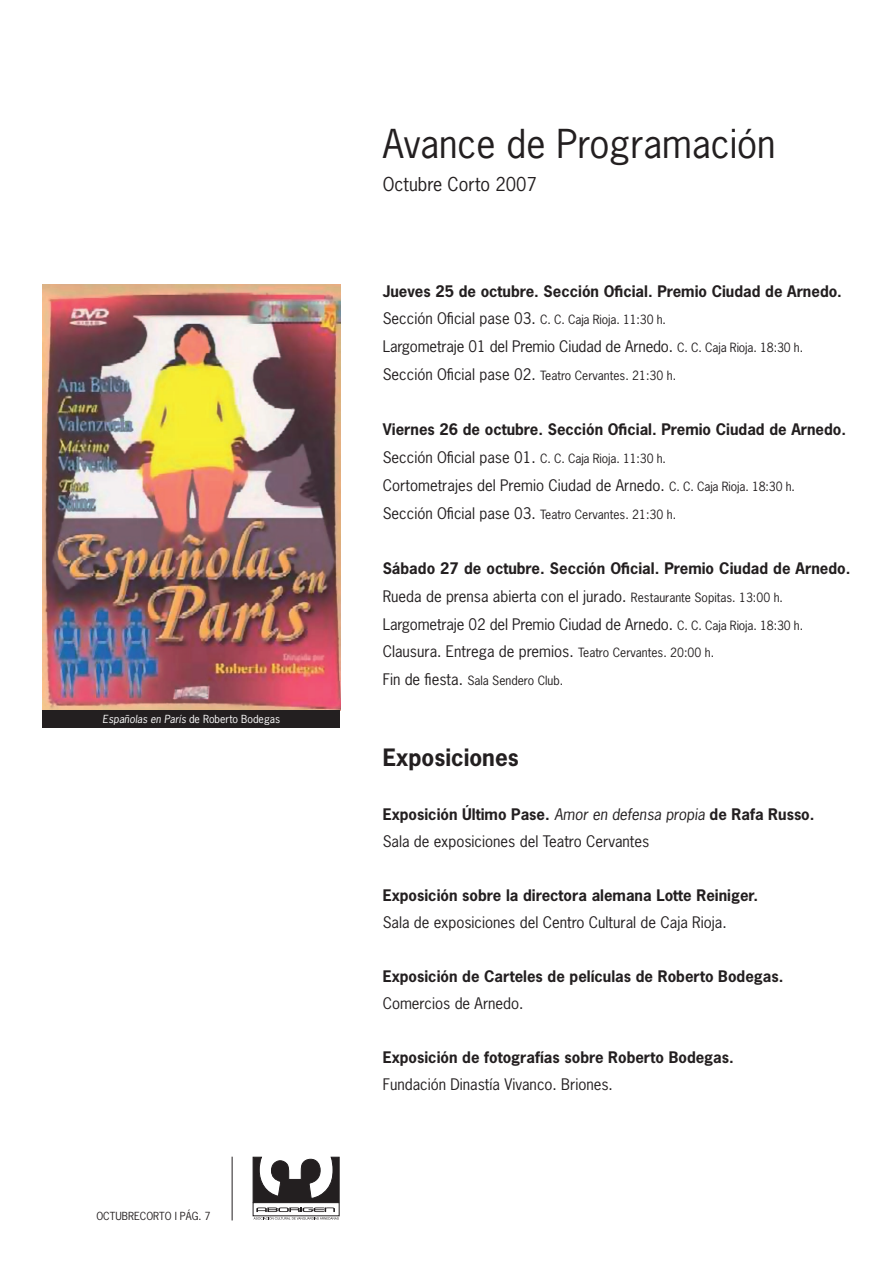
<style>
.page{position:relative;width:893px;height:1263px;background:#fff}
.page>*{position:absolute;margin:0;border:0;box-sizing:border-box;transform-origin:0 0}
.t1{font:37.5px "News Gothic";color:#231f20}
.t2{font:700 22.5px "News Gothic Std";color:#231f20}
.t3{font:18px "News Gothic";color:#231f20}
.t4{font:15px/27.8px "News Gothic Std";color:#231f20}
.t5{font:700 15px "News Gothic Std";color:#231f20}
.t6{font:12px "News Gothic Std";color:#231f20}
.t7{font:italic 10.5px "News Gothic";color:#fff}
.t8{font:10.5px "News Gothic";color:#231f20}
.s1{font-style:normal}
.s2{font-weight:700}
.s3{font-size:12px}
.s4{font-size:15px}
.s5{font-style:italic}
</style>
<div class="page">
<svg style="left:253px;top:1157px;width:87px;height:62px"></svg>
<hr style="left:232px;top:1157px;width:1px;height:63px;background:#231f20">
<img style="left:43px;top:285px;width:297px;height:425px">
<div style="left:43px;top:710px;width:297px;height:17px;background:#231f20"></div>
<p class="t7" style="left:103px;top:712px;width:179px">Españolas en París <span class="s1">de Roberto Bodegas</span></p>
<p class="t8" style="left:96px;top:1210px;width:106px">OCTUBRECORTO I PÁG.</p>
<h1 class="t1" style="left:383px;top:119px;width:394px">Avance de Programación</h1>
<p class="t3" style="left:383px;top:172px;width:156px">Octubre Corto 2007</p>
<p class="t4" style="left:383px;top:277px;width:461px"><span class="s2">Jueves 25 de octubre. Sección Oficial. Premio Ciudad de Arnedo.<br></span>Sección Oficial pase 03. <span class="s3">C. C. Caja Rioja. 11:30 h.<br></span>Largometraje 01 del Premio Ciudad de Arnedo. <span class="s3">C. C. Caja Rioja. 18:30 h.</span></p>
<p class="t6" style="left:383px;top:368px;width:295px"><span class="s4">Sección Oficial pase 02.</span> Teatro Cervantes. 21:30 h.</p>
<p class="t4" style="left:383px;top:416px;width:465px"><span class="s2">Viernes 26 de octubre. Sección Oficial. Premio Ciudad de Arnedo.<br></span>Sección Oficial pase 01. <span class="s3">C. C. Caja Rioja. 11:30 h.<br></span>Cortometrajes del Premio Ciudad de Arnedo. <span class="s3">C. C. Caja Rioja. 18:30 h.</span></p>
<p class="t6" style="left:383px;top:506px;width:295px"><span class="s4">Sección Oficial pase 03.</span> Teatro Cervantes. 21:30 h.</p>
<p class="t4" style="left:383px;top:554px;width:469px"><span class="s2">Sábado 27 de octubre. Sección Oficial. Premio Ciudad de Arnedo.<br></span>Rueda de prensa abierta con el jurado. <span class="s3">Restaurante Sopitas. 13:00 h.<br></span>Largometraje 02 del Premio Ciudad de Arnedo. <span class="s3">C. C. Caja Rioja. 18:30 h.<br></span>Clausura. Entrega de premios. <span class="s3">Teatro Cervantes. 20:00 h.</span></p>
<p class="t6" style="left:383px;top:673px;width:182px"><span class="s4">Fin de fiesta.</span> Sala Sendero Club.</p>
<h2 class="t2" style="left:383px;top:743px;width:138px">Exposiciones</h2>
<p class="t4" style="left:383px;top:801px;width:433px;line-height:27px"><span class="s2">Exposición Último Pase.</span> <span class="s5">Amor en defensa propia</span> <span class="s2">de Rafa Russo.<br></span>Sala de exposiciones del Teatro Cervantes</p>
<p class="t5" style="left:383px;top:885px;width:377px">Exposición sobre la directora alemana Lotte Reiniger.</p>
<p class="t4" style="left:383px;top:908px;width:345px">Sala de exposiciones del Centro Cultural de Caja Rioja.</p>
<p class="t5" style="left:383px;top:966px;width:402px">Exposición de Carteles de películas de Roberto Bodegas.</p>
<p class="t4" style="left:383px;top:989px;width:142px">Comercios de Arnedo.</p>
<p class="t5" style="left:383px;top:1047px;width:353px">Exposición de fotografías sobre Roberto Bodegas.</p>
<p class="t4" style="left:383px;top:1070px;width:232px">Fundación Dinastía Vivanco. Briones.</p>
</div>
